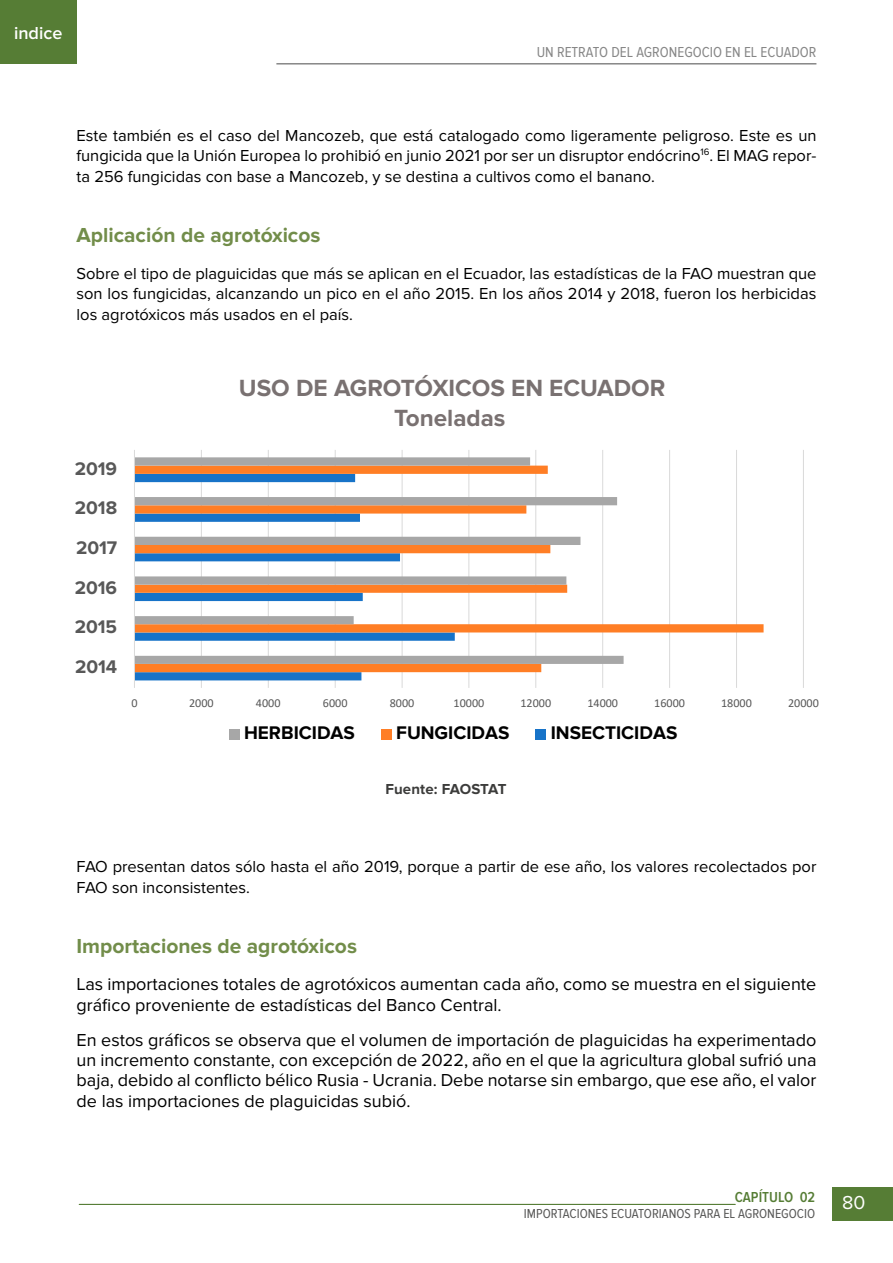
<style>
.page{position:relative;width:893px;height:1263px;background:#fff}
.page>*{position:absolute;margin:0;border:0;box-sizing:border-box;transform-origin:0 0}
.t1{font:700 24.3px/29.7px "Proxima Nova";color:#797171;text-align:center}
.t2{font:700 21px "Proxima Nova";color:#728d4a}
.t3{font:19.5px "Proxima Nova";color:#fff}
.t4{font:700 18.9px "Proxima Nova";color:#000}
.t5{font:700 18.9px "Proxima Nova";color:#585858}
.t6{font:18px/20.2px "Proxima Nova";color:#000}
.t7{font:600 18px "Proxima Nova";color:#fff}
.t8{font:16.5px/20.5px "Proxima Nova";color:#000;text-align:justify}
.t9{font:15px "Proxima Nova Cond";color:#878787}
.t10{font:700 15px "Proxima Nova";letter-spacing:.01em;color:#3c3c3b}
.t11{font:600 15px "Proxima Nova Cond";color:#567d35}
.t12{font:13.5px "Proxima Nova Cond";color:#575756}
.t13{font:12.15px "Calibri";color:#585858}
</style>
<div class="page">
<hr style="left:276px;top:63px;width:540px;height:2px;background:#878787">
<hr style="left:79px;top:1204px;width:656px;height:1px;background:#567d35">
<div style="left:832px;top:1188px;width:61px;height:33px;background:#567d35"></div>
<div style="left:0;top:0;width:77px;height:64px;background:#567d35"></div>
<hr style="left:201px;top:450px;width:1px;height:238px;background:#dadada">
<hr style="left:268px;top:450px;width:1px;height:238px;background:#dadada">
<hr style="left:335px;top:450px;width:1px;height:238px;background:#dadada">
<hr style="left:402px;top:450px;width:1px;height:238px;background:#dadada">
<hr style="left:468px;top:450px;width:1px;height:238px;background:#dadada">
<hr style="left:535px;top:450px;width:1px;height:238px;background:#dadada">
<hr style="left:602px;top:450px;width:1px;height:238px;background:#dadada">
<hr style="left:669px;top:450px;width:1px;height:238px;background:#dadada">
<hr style="left:736px;top:450px;width:1px;height:238px;background:#dadada">
<hr style="left:803px;top:450px;width:1px;height:238px;background:#dadada">
<svg style="left:135px;top:672px;width:320px;height:8px;fill:#1773c8"></svg>
<svg style="left:135px;top:624px;width:629px;height:48px"></svg>
<svg style="left:135px;top:457px;width:489px;height:207px"></svg>
<hr style="left:134px;top:450px;width:1px;height:238px;background:#dadada">
<div style="left:229px;top:729px;width:10px;height:11px;background:#a7a7a7"></div>
<div style="left:381px;top:729px;width:11px;height:11px;background:#ff7e25"></div>
<div style="left:536px;top:729px;width:10px;height:11px;background:#1773c8"></div>
<p class="t7" style="left:14px;top:23px;width:50px">indice</p>
<p class="t9" style="left:537px;top:43px;width:281px">UN RETRATO DEL AGRONEGOCIO EN EL ECUADOR</p>
<p class="t8" style="left:77px;top:125px;width:741px">Este también es el caso del Mancozeb, que está catalogado como ligeramente peligroso. Este es un fungicida que la Unión Europea lo prohibió en junio 2021 por ser un disruptor endócrino<sup>16</sup>. El MAG repor&shy;ta 256 fungicidas con base a Mancozeb, y se destina a cultivos como el banano.</p>
<p class="t2" style="left:77px;top:223px;width:245px">Aplicación de agrotóxicos</p>
<p class="t8" style="left:77px;top:264px;width:741px">Sobre el tipo de plaguicidas que más se aplican en el Ecuador, las estadísticas de la FAO muestran que son los fungicidas, alcanzando un pico en el año 2015. En los años 2014 y 2018, fueron los herbicidas los agrotóxicos más usados en el país.</p>
<p class="t5" style="left:75px;top:457px;width:44px">2019</p>
<p class="t5" style="left:75px;top:497px;width:44px">2018</p>
<p class="t5" style="left:76px;top:537px;width:43px">2017</p>
<p class="t5" style="left:75px;top:576px;width:44px">2016</p>
<p class="t5" style="left:75px;top:616px;width:44px">2015</p>
<p class="t5" style="left:75px;top:656px;width:44px">2014</p>
<h1 class="t1" style="left:239px;top:374px;width:428px">USO DE AGROTÓXICOS EN ECUADOR<br>Toneladas</h1>
<p class="t13" style="left:131px;top:695px;width:8px">0</p>
<p class="t13" style="left:189px;top:695px;width:26px">2000</p>
<p class="t13" style="left:256px;top:695px;width:26px">4000</p>
<p class="t13" style="left:323px;top:695px;width:26px">6000</p>
<p class="t13" style="left:390px;top:695px;width:26px">8000</p>
<p class="t13" style="left:454px;top:695px;width:32px">10000</p>
<p class="t13" style="left:520px;top:695px;width:32px">12000</p>
<p class="t13" style="left:587px;top:695px;width:32px">14000</p>
<p class="t13" style="left:654px;top:695px;width:32px">16000</p>
<p class="t13" style="left:721px;top:695px;width:32px">18000</p>
<p class="t13" style="left:788px;top:695px;width:32px">20000</p>
<p class="t4" style="left:244px;top:722px;width:112px">HERBICIDAS</p>
<p class="t4" style="left:396px;top:722px;width:115px">FUNGICIDAS</p>
<p class="t4" style="left:551px;top:722px;width:128px">INSECTICIDAS</p>
<p class="t10" style="left:385px;top:780px;width:123px">Fuente: FAOSTAT</p>
<p class="t8" style="left:77px;top:856px;width:741px">FAO presentan datos sólo hasta el año 2019, porque a partir de ese año, los valores recolectados por<br>FAO son inconsistentes.</p>
<p class="t2" style="left:77px;top:934px;width:282px">Importaciones de agrotóxicos</p>
<p class="t6" style="left:77px;top:974px;width:741px">Las importaciones totales de agrotóxicos aumentan cada año, como se muestra en el siguiente gráfico proveniente de estadísticas del Banco Central.</p>
<p class="t6" style="left:77px;top:1030px;width:741px;text-align:justify">En estos gráficos se observa que el volumen de importación de plaguicidas ha experimentado un incremento constante, con excepción de 2022, año en el que la agricultura global sufrió una baja, debido al conflicto bélico Rusia - Ucrania. Debe notarse sin embargo, que ese año, el valor de las importaciones de plaguicidas subió.</p>
<p class="t11" style="left:735px;top:1188px;width:82px">CAPÍTULO 02</p>
<p class="t12" style="left:524px;top:1206px;width:293px">IMPORTACIONES ECUATORIANOS PARA EL AGRONEGOCIO</p>
<p class="t3" style="left:842px;top:1191px;width:25px">80</p>
</div>
